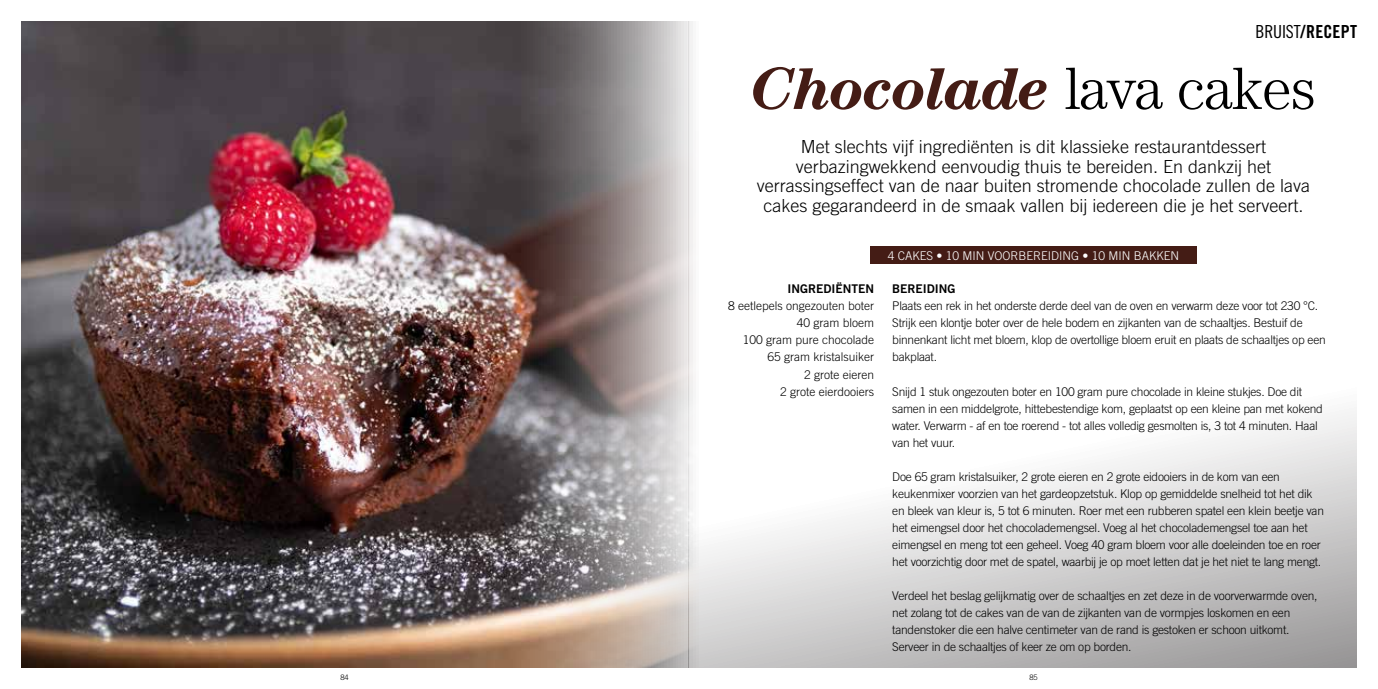
<style>
.page{position:relative;width:1378px;height:689px;background:#fff}
.page>*{position:absolute;margin:0;border:0;box-sizing:border-box;transform-origin:0 0}
.t1{font:italic 700 60px "Century Std";letter-spacing:-.02em;color:#441c15}
.t2{font:300 18px/19.5px "Trade Gothic LT Std";color:#000;text-align:center}
.t3{font:18px "Trade Gothic LT Std Bd Cn 20";letter-spacing:.01em;color:#000}
.t4{font:300 12px/17px "Trade Gothic LT Std";letter-spacing:-.02em;color:#000}
.t5{font:300 12px/17px "Trade Gothic LT Std";color:#000;text-align:right}
.t6{font:300 12px "Trade Gothic LT Std";color:#fff}
.t7{font:12px "Trade Gothic LT Std Bd 2";color:#000}
.t8{font:300 7.5px "Trade Gothic LT Std";color:#000}
.s1{font-family:"Trade Gothic LT Std Cn 18"}
.s2{font-weight:300;font-style:normal;color:#000}
</style>
<div class="page">
<img style="left:21px;top:21px;width:668px;height:647px">
<svg style="left:689px;top:21px;width:667px;height:647px"></svg>
<div style="left:870px;top:247px;width:326px;height:17px;background:#441c15"></div>
<h2 class="t3" style="left:1255px;top:21px;width:103px"><span class="s1">BRUIST</span>/RECEPT</h2>
<h1 class="t1" style="left:751px;top:54px;width:566px">Chocolade <span class="s2">lava cakes</span></h1>
<p class="t2" style="left:757px;top:137px;width:555px">Met slechts vijf ingrediënten is dit klassieke restaurantdessert verbazingwekkend eenvoudig thuis te bereiden. En dankzij het verrassingseffect van de naar buiten stromende chocolade zullen de lava cakes gegarandeerd in de smaak vallen bij iedereen die je het serveert.</p>
<p class="t7" style="left:787px;top:282px;width:88px">INGREDIËNTEN</p>
<p class="t5" style="left:728px;top:297px;width:148px">8 eetlepels ongezouten boter<br>40 gram bloem<br>100 gram pure chocolade<br>65 gram kristalsuiker<br>2 grote eieren<br>2 grote eierdooiers</p>
<p class="t6" style="left:888px;top:248px;width:293px">4 CAKES • 10 MIN VOORBEREIDING • 10 MIN BAKKEN</p>
<p class="t7" style="left:892px;top:282px;width:65px">BEREIDING</p>
<p class="t4" style="left:892px;top:297px;width:435px">Plaats een rek in het onderste derde deel van de oven en verwarm deze voor tot 230 °C.<br>Strijk een klontje boter over de hele bodem en zijkanten van de schaaltjes. Bestuif de binnenkant licht met bloem, klop de overtollige bloem eruit en plaats de schaaltjes op een bakplaat.</p>
<p class="t4" style="left:892px;top:383px;width:432px">Snijd 1 stuk ongezouten boter en 100 gram pure chocolade in kleine stukjes. Doe dit samen in een middelgrote, hittebestendige kom, geplaatst op een kleine pan met kokend water. Verwarm - af en toe roerend - tot alles volledig gesmolten is, 3 tot 4 minuten. Haal van het vuur.</p>
<p class="t4" style="left:892px;top:468px;width:433px">Doe 65 gram kristalsuiker, 2 grote eieren en 2 grote eidooiers in de kom van een keukenmixer voorzien van het gardeopzetstuk. Klop op gemiddelde snelheid tot het dik en bleek van kleur is, 5 tot 6 minuten. Roer met een rubberen spatel een klein beetje van het eimengsel door het chocolademengsel. Voeg al het chocolademengsel toe aan het eimengsel en meng tot een geheel. Voeg 40 gram bloem voor alle doeleinden toe en roer het voorzichtig door met de spatel, waarbij je op moet letten dat je het niet te lang mengt.</p>
<p class="t4" style="left:892px;top:587px;width:427px">Verdeel het beslag gelijkmatig over de schaaltjes en zet deze in de voorverwarmde oven, net zolang tot de cakes van de van de zijkanten van de vormpjes loskomen en een tandenstoker die een halve centimeter van de rand is gestoken er schoon uitkomt.<br>Serveer in de schaaltjes of keer ze om op borden.</p>
<p class="t8" style="left:340px;top:672px;width:10px">84</p>
<p class="t8" style="left:1029px;top:672px;width:10px">85</p>
</div>
